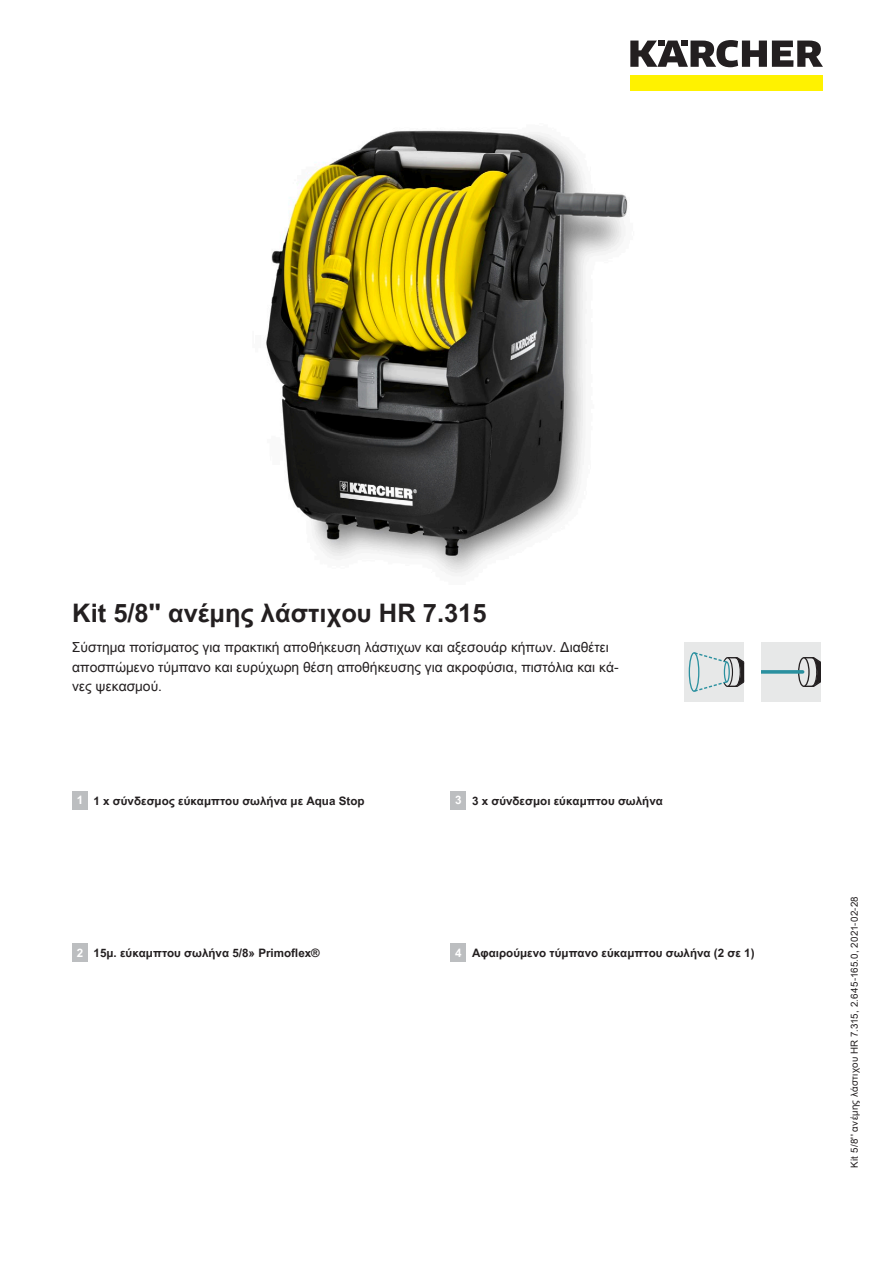
<style>
.page{position:relative;width:893px;height:1263px;background:#fff}
.page>*{position:absolute;margin:0;border:0;box-sizing:border-box;transform-origin:0 0}
.t1{font:700 25.5px "Arial Unicode MS";color:#231f20}
.t2{font:13.8px/19.5px "Arial Unicode MS";color:#231f20}
.t3{font:700 11.7px "Arial Unicode MS";color:#231f20}
.t4{font:700 11.7px "Arial Unicode MS";color:#fff}
.t5{font:9.75px "Arial Unicode MS";letter-spacing:.02em;color:#231f20}
</style>
<div class="page">
<div style="left:630px;top:75px;width:193px;height:16px;background:#fff200"></div>
<svg style="left:630px;top:40px;width:193px;height:27px"></svg>
<img style="left:266px;top:130px;width:362px;height:447px">
<div style="left:685px;top:642px;width:59px;height:60px;background:#e7e8e8"></div>
<div style="left:689px;top:652px;width:10px;height:40px;border:1px solid #2a909f;border-radius:50%"></div>
<svg style="left:694px;top:652px;width:50px;height:40px"></svg>
<div style="left:724px;top:661px;width:6px;height:21px;border:1px solid #2a909f;border-radius:50%"></div>
<div style="left:761px;top:642px;width:60px;height:60px;background:#e7e8e8"></div>
<svg style="left:801px;top:657px;width:20px;height:30px"></svg>
<svg style="left:799px;top:658px;width:10px;height:28px"></svg>
<div style="left:798px;top:657px;width:12px;height:30px;border:1px solid #231f20;border-radius:50%"></div>
<svg style="left:761px;top:670px;width:42px;height:4px"></svg>
<div style="left:72px;top:791px;width:16px;height:19px;background:#bcbec0"></div>
<div style="left:72px;top:943px;width:16px;height:19px;background:#bcbec0"></div>
<div style="left:451px;top:791px;width:15px;height:19px;background:#bcbec0"></div>
<div style="left:451px;top:943px;width:15px;height:19px;background:#bcbec0"></div>
<h1 class="t1" style="left:72px;top:594px;width:416px">Kit 5/8'' ανέμης λάστιχου HR 7.315</h1>
<p class="t2" style="left:72px;top:637px;width:548px">Σύστημα ποτίσματος για πρακτική αποθήκευση λάστιχων και αξεσουάρ κήπων. Διαθέτει αποσπώμενο τύμπανο και ευρύχωρη θέση αποθήκευσης για ακροφύσια, πιστόλια και κά&shy;νες ψεκασμού.</p>
<p class="t4" style="left:77px;top:792px;width:8px">1</p>
<p class="t3" style="left:94px;top:792px;width:272px">1 x σύνδεσμος εύκαμπτου σωλήνα με Aqua Stop</p>
<p class="t4" style="left:77px;top:944px;width:8px">2</p>
<p class="t3" style="left:94px;top:944px;width:228px">15μ. εύκαμπτου σωλήνα 5/8» Primoflex®</p>
<p class="t4" style="left:455px;top:792px;width:8px">3</p>
<p class="t3" style="left:472px;top:792px;width:192px">3 x σύνδεσμοι εύκαμπτου σωλήνα</p>
<p class="t4" style="left:455px;top:944px;width:8px">4</p>
<p class="t3" style="left:472px;top:944px;width:284px">Αφαιρούμενο τύμπανο εύκαμπτου σωλήνα (2 σε 1)</p>
<p class="t5" style="left:847px;top:1168px;width:273px;rotate:-90deg">Kit 5/8'' ανέμης λάστιχου HR 7.315, 2.645-165.0, 2021-02-28</p>
</div>
